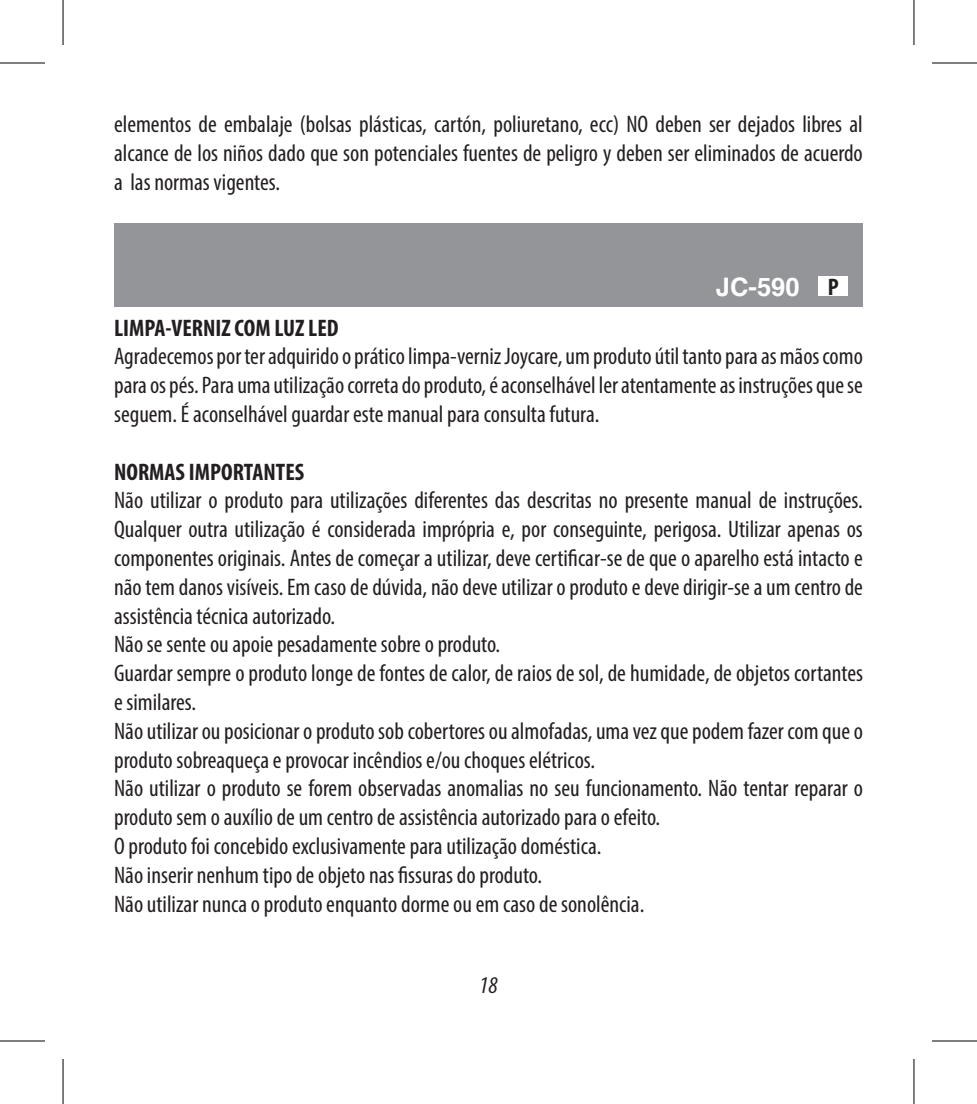
<style>
.page{position:relative;width:977px;height:1104px;background:#fff}
.page>*{position:absolute;margin:0;border:0;box-sizing:border-box;transform-origin:0 0}
.t1{font:700 25.5px "Helvetica";color:#fff}
.t2{font:condensed 24px/28.8px "Myriad Pro";color:#231f20;text-align:justify}
.t3{font:700 condensed 24px "Myriad Pro";color:#231f20}
.t4{font:italic condensed 24px "Myriad Pro";color:#231f20}
.s1{font-family:"Myriad Pro";font-stretch:condensed;font-size:24px;color:#231f20}
</style>
<div class="page">
<div style="left:114px;top:223px;width:748px;height:84px;background:#939598"></div>
<div style="left:818px;top:276px;width:29px;height:20px;background:#fff"></div>
<svg style="left:0;top:1041px;width:45px;height:1px"></svg>
<svg style="left:932px;top:1041px;width:44px;height:1px"></svg>
<hr style="left:0;top:62px;width:45px;height:2px;background:#000">
<hr style="left:931px;top:62px;width:45px;height:2px;background:#000">
<hr style="left:0;top:1040px;width:45px;height:1px;background:#000">
<hr style="left:931px;top:1040px;width:45px;height:1px;background:#000">
<hr style="left:62px;top:0;width:2px;height:45px;background:#000">
<hr style="left:62px;top:1059px;width:2px;height:45px;background:#000">
<hr style="left:913px;top:0;width:1px;height:45px;background:#000">
<hr style="left:913px;top:1059px;width:1px;height:45px;background:#000">
<p class="t2" style="left:114px;top:109px;width:750px">elementos de embalaje (bolsas plásticas, cartón, poliuretano, ecc) NO deben ser dejados libres al alcance de los niños dado que son potenciales fuentes de peligro y deben ser eliminados de acuerdo a las normas vigentes.</p>
<p class="t1" style="left:716px;top:267px;width:124px">JC-590 <span class="s1">P</span></p>
<p class="t3" style="left:114px;top:313px;width:226px">LIMPA-VERNIZ COM LUZ LED</p>
<p class="t2" style="left:114px;top:342px;width:750px">Agradecemos por ter adquirido o prático limpa-verniz Joycare, um produto útil tanto para as mãos como para os pés. Para uma utilização correta do produto, é aconselhável ler atentamente as instruções que se seguem. É aconselhável guardar este manual para consulta futura.</p>
<p class="t3" style="left:114px;top:457px;width:192px">NORMAS IMPORTANTES</p>
<p class="t2" style="left:114px;top:486px;width:750px;text-align:left">Não utilizar o produto para utilizações diferentes das descritas no presente manual de instruções.<br>Qualquer outra utilização é considerada imprópria e, por conseguinte, perigosa. Utilizar apenas os componentes originais. Antes de começar a utilizar, deve certificar-se de que o aparelho está intacto e não tem danos visíveis. Em caso de dúvida, não deve utilizar o produto e deve dirigir-se a um centro de assistência técnica autorizado.<br>Não se sente ou apoie pesadamente sobre o produto.<br>Guardar sempre o produto longe de fontes de calor, de raios de sol, de humidade, de objetos cortantes e similares.<br>Não utilizar ou posicionar o produto sob cobertores ou almofadas, uma vez que podem fazer com que o produto sobreaqueça e provocar incêndios e/ou choques elétricos.<br>Não utilizar o produto se forem observadas anomalias no seu funcionamento. Não tentar reparar o produto sem o auxílio de um centro de assistência autorizado para o efeito.<br>O produto foi concebido exclusivamente para utilização doméstica.<br>Não inserir nenhum tipo de objeto nas fissuras do produto.<br>Não utilizar nunca o produto enquanto dorme ou em caso de sonolência.</p>
<p class="t4" style="left:479px;top:971px;width:20px">18</p>
</div>
